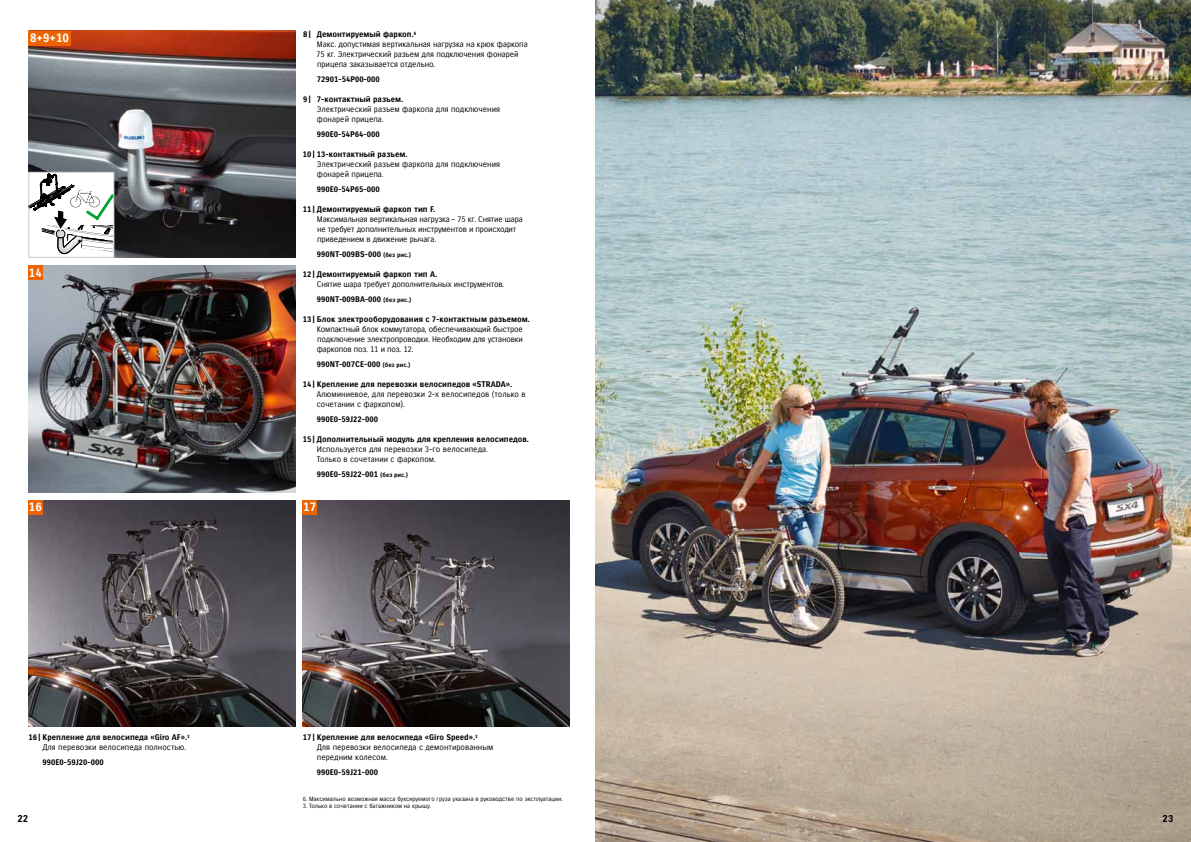
<style>
.page{position:relative;width:1191px;height:842px;background:#fff}
.page>*{position:absolute;margin:0;border:0;box-sizing:border-box;transform-origin:0 0}
.t1{font:12px "Suzuki PRO Bold";color:#fff}
.t2{font:10px "Suzuki PRO Bold";color:#000}
.t3{font:8px/10px "Suzuki PRO Regular";letter-spacing:-.01em;color:#000}
.t4{font:8px "Suzuki PRO Bold";color:#000}
.t5{font:6px "Suzuki PRO Regular";color:#000}
.s1{font-size:6px}
</style>
<div class="page">
<img style="left:595px;top:0;width:596px;height:842px">
<img style="left:303px;top:500px;width:267px;height:227px">
<img style="left:28px;top:500px;width:268px;height:227px">
<div style="left:28px;top:500px;width:15px;height:14px;background:#ec6300"></div>
<div style="left:303px;top:500px;width:14px;height:14px;background:#ec6300"></div>
<img style="left:28px;top:31px;width:268px;height:227px">
<svg style="left:30px;top:174px;width:82px;height:82px"></svg>
<div style="left:28px;top:172px;width:86px;height:86px;border:1px solid #c5c6c6"></div>
<img style="left:28px;top:265px;width:268px;height:227px">
<div style="left:28px;top:265px;width:15px;height:14px;background:#ec6300"></div>
<div style="left:28px;top:31px;width:43px;height:14px;background:#ec6300"></div>
<h1 class="t1" style="left:30px;top:31px;width:40px">8+9+10</h1>
<h1 class="t1" style="left:29px;top:265px;width:14px">14</h1>
<p class="t4" style="left:303px;top:30px;width:115px">8 | Демонтируемый фаркоп.<sup>6</sup></p>
<p class="t3" style="left:316px;top:40px;width:213px">Макс. допустимая вертикальная нагрузка на крюк фаркопа<br>75 кг. Электрический разъем для подключения фонарей прицепа заказывается отдельно.</p>
<p class="t4" style="left:317px;top:75px;width:64px">72901-54P00-000</p>
<p class="t4" style="left:303px;top:95px;width:101px">9 | 7-контактный разъем.</p>
<p class="t3" style="left:317px;top:105px;width:185px">Электрический разъем фаркопа для подключения фонарей прицепа.</p>
<p class="t4" style="left:317px;top:130px;width:64px">990E0-54P64-000</p>
<p class="t4" style="left:303px;top:150px;width:106px">10 | 13-контактный разъем.</p>
<p class="t3" style="left:317px;top:160px;width:185px">Электрический разъем фаркопа для подключения фонарей прицепа.</p>
<p class="t4" style="left:317px;top:185px;width:64px">990E0-54P65-000</p>
<p class="t4" style="left:303px;top:205px;width:134px">11 | Демонтируемый фаркоп тип F.</p>
<p class="t3" style="left:317px;top:215px;width:207px">Максимальная вертикальная нагрузка – 75 кг. Снятие шара не требует дополнительных инструментов и происходит приведением в движение рычага.</p>
<p class="t4" style="left:317px;top:250px;width:95px">990NT-009BS-000 <span class="s1">(без рис.)</span></p>
<p class="t4" style="left:303px;top:270px;width:136px">12 | Демонтируемый фаркоп тип А.</p>
<p class="t3" style="left:317px;top:280px;width:189px">Снятие шара требует дополнительных инструментов.</p>
<p class="t4" style="left:317px;top:295px;width:96px">990NT-009BA-000 <span class="s1">(без рис.)</span></p>
<p class="t4" style="left:303px;top:315px;width:229px">13 | Блок электрооборудования с 7-контактным разъемом.</p>
<p class="t3" style="left:317px;top:325px;width:208px;text-align:justify">Компактный блок коммутатора, обеспечивающий быстрое подключение электропроводки. Необходим для установки фаркопов поз. 11 и поз. 12.</p>
<p class="t4" style="left:317px;top:360px;width:95px">990NT-007CE-000 <span class="s1">(без рис.)</span></p>
<p class="t4" style="left:303px;top:380px;width:211px">14 | Крепление для перевозки велосипедов «STRADA».</p>
<p class="t3" style="left:317px;top:390px;width:210px">Алюминиевое, для перевозки 2-х велосипедов (только в сочетании с фаркопом).</p>
<p class="t4" style="left:317px;top:415px;width:63px">990E0-59J22-000</p>
<p class="t4" style="left:303px;top:435px;width:228px">15 | Дополнительный модуль для крепления велосипедов.</p>
<p class="t3" style="left:317px;top:445px;width:173px">Используется для перевозки 3-го велосипеда.<br>Только в сочетании с фаркопом.</p>
<p class="t4" style="left:317px;top:470px;width:93px">990E0-59J22-001 <span class="s1">(без рис.)</span></p>
<h1 class="t1" style="left:29px;top:500px;width:14px">16</h1>
<h1 class="t1" style="left:303px;top:500px;width:14px">17</h1>
<p class="t4" style="left:28px;top:733px;width:163px">16 | Крепление для велосипеда «Giro AF».<sup>3</sup></p>
<p class="t3" style="left:43px;top:743px;width:145px">Для перевозки велосипеда полностью.</p>
<p class="t4" style="left:43px;top:758px;width:63px">990E0-59J20-000</p>
<p class="t4" style="left:303px;top:733px;width:176px">17 | Крепление для велосипеда «Giro Speed».<sup>3</sup></p>
<p class="t3" style="left:317px;top:743px;width:178px">Для перевозки велосипеда с демонтированным передним колесом.</p>
<p class="t4" style="left:317px;top:768px;width:63px">990E0-59J21-000</p>
<p class="t5" style="left:303px;top:795px;width:262px">6. Максимально возможная масса буксируемого груза указана в руководстве по эксплуатации.</p>
<p class="t5" style="left:303px;top:802px;width:130px">3. Только в сочетании с багажником на крышу.</p>
<p class="t2" style="left:18px;top:812px;width:12px">22</p>
<p class="t2" style="left:1162px;top:812px;width:12px">23</p>
</div>
